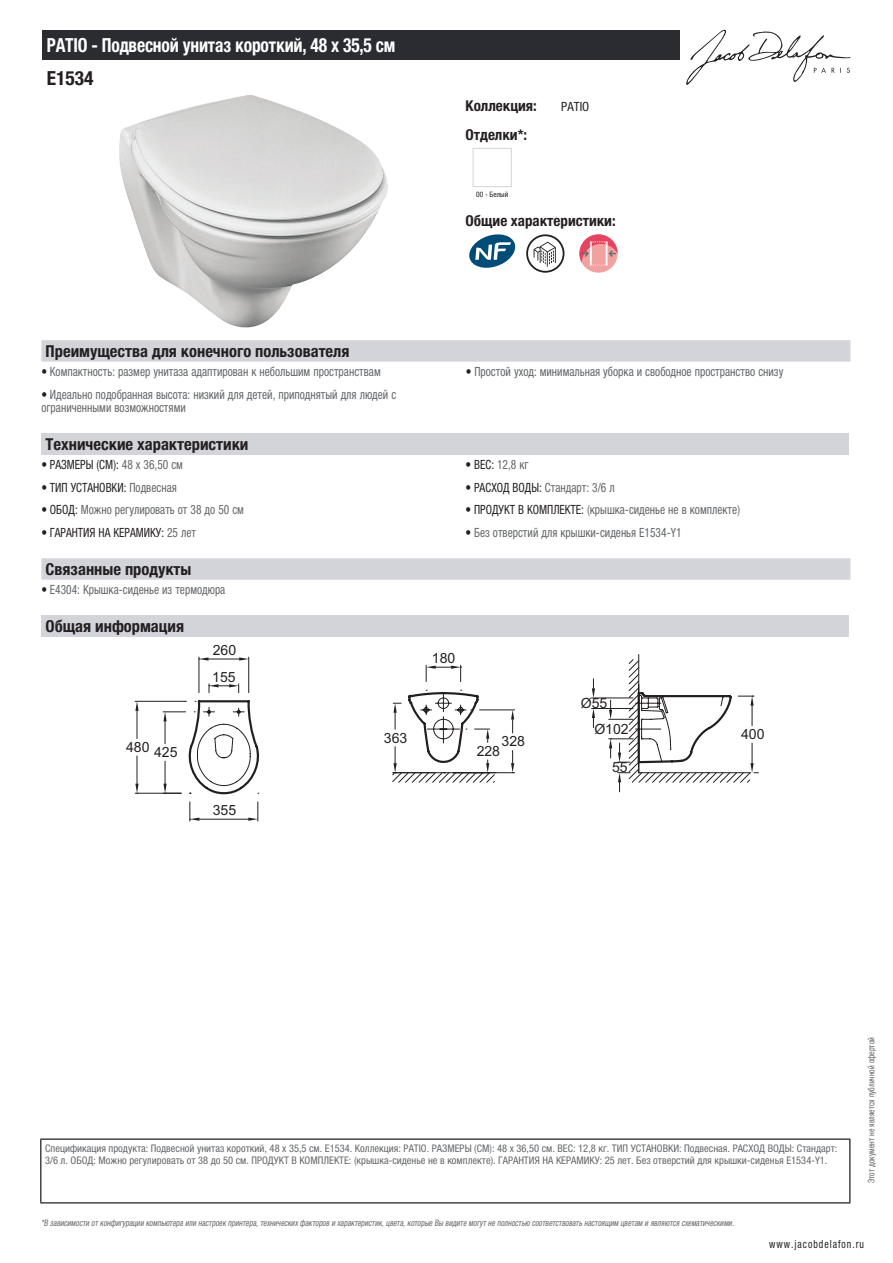
<style>
.page{position:relative;width:893px;height:1263px;background:#fff}
.page>*{position:absolute;margin:0;border:0;box-sizing:border-box;transform-origin:0 0}
.t1{font:700 condensed 19.5px "Helvetica Neue LTCYR";letter-spacing:-.01em;color:#fff;scale:.9 1}
.t2{font:700 condensed 19.5px "Helvetica Neue LTCYR";color:#231f20}
.t3{font:700 condensed 16.5px "Helvetica Neue LTCYR";color:#231f20}
.t4{font:700 condensed 15px "Helvetica Neue LTCYR";color:#231f20}
.t5{font:14.1px/25.8px "Arial";color:#231f20}
.t6{font:condensed 12.75px/13.5px "Helvetica Neue LTCYR";color:#626568;scale:.9 1}
.t7{font:condensed 12.75px "Helvetica Neue LTCYR";color:#231f20;scale:.9 1}
.t8{font:condensed 12.75px "Helvetica Neue LTCYR";color:#231f20}
.t9{font:condensed 11.25px "Helvetica Neue LTCYR";letter-spacing:.1em;color:#231f20;scale:.87 1}
.t10{font:condensed 10.5px/12px "Helvetica Neue LTCYR";color:#626568}
.t11{font:italic condensed 9px "Helvetica Neue LTCYR";color:#626568;scale:.87 1}
.t12{font:condensed 9px "Helvetica Neue LTCYR";color:#626568;scale:.87 1}
.t13{font:condensed 7.5px "Helvetica Neue LTCYR";color:#231f20}
.s1{color:#231f20}
.s2{color:#626568}
</style>
<div class="page">
<svg style="left:686px;top:30px;width:164px;height:55px"></svg>
<img style="left:119px;top:95px;width:269px;height:233px">
<div style="left:473px;top:148px;width:39px;height:39px;border:1px solid #d3d4da"></div>
<svg style="left:469px;top:234px;width:46px;height:34px"></svg>
<svg style="left:526px;top:234px;width:38px;height:39px"></svg>
<svg style="left:579px;top:234px;width:39px;height:39px"></svg>
<svg style="left:579px;top:234px;width:39px;height:31px"></svg>
<div style="left:41px;top:340px;width:809px;height:22px;background:#d3d4da"></div>
<div style="left:41px;top:433px;width:808px;height:22px;background:#d3d4da"></div>
<svg style="left:41px;top:558px;width:809px;height:22px;background:#d4d5db"></svg>
<div style="left:41px;top:615px;width:808px;height:21px;background:#d3d4da"></div>
<svg style="left:188px;top:691px;width:432px;height:104px"></svg>
<hr style="left:135px;top:701px;width:51px;height:1px;background:#231f20">
<hr style="left:135px;top:793px;width:46px;height:1px;background:#231f20">
<svg style="left:135px;top:701px;width:4px;height:37px"></svg>
<svg style="left:135px;top:756px;width:4px;height:38px"></svg>
<svg style="left:163px;top:711px;width:23px;height:33px"></svg>
<svg style="left:163px;top:761px;width:18px;height:33px"></svg>
<hr style="left:248px;top:657px;width:1px;height:36px;background:#231f20">
<hr style="left:198px;top:657px;width:1px;height:36px;background:#231f20">
<hr style="left:209px;top:658px;width:30px;height:1px;background:#231f20">
<svg style="left:239px;top:657px;width:10px;height:4px"></svg>
<svg style="left:199px;top:657px;width:10px;height:4px"></svg>
<hr style="left:199px;top:819px;width:49px;height:1px;background:#231f20">
<svg style="left:248px;top:802px;width:10px;height:19px"></svg>
<svg style="left:189px;top:802px;width:10px;height:19px"></svg>
<svg style="left:209px;top:684px;width:30px;height:9px"></svg>
<svg style="left:392px;top:659px;width:366px;height:133px"></svg>
<div style="left:43px;top:30px;width:637px;height:30px;background:#2a2c32"></div>
<hr style="left:40px;top:1138px;width:810px;height:2px;background:#040503">
<hr style="left:40px;top:1140px;width:1px;height:62px;background:#040503">
<hr style="left:849px;top:1140px;width:1px;height:62px;background:#040503">
<hr style="left:40px;top:1202px;width:810px;height:1px;background:#040503">
<h1 class="t1" style="left:47px;top:34px;width:389px">PATIO - Подвесной унитаз короткий, 48 x 35,5 см</h1>
<h1 class="t2" style="left:47px;top:67px;width:48px">E1534</h1>
<p class="t4" style="left:466px;top:97px;width:73px">Коллекция:</p>
<p class="t8" style="left:561px;top:99px;width:30px">PATIO</p>
<p class="t4" style="left:466px;top:126px;width:63px">Отделки*:</p>
<p class="t13" style="left:476px;top:190px;width:34px">00 - Белый</p>
<p class="t4" style="left:466px;top:212px;width:152px">Общие характеристики:</p>
<p class="t3" style="left:46px;top:342px;width:305px">Преимущества для конечного пользователя</p>
<p class="t6" style="left:41px;top:365px;width:379px"><span class="s1">•</span> Компактность: размер унитаза адаптирован к небольшим пространствам</p>
<p class="t6" style="left:466px;top:365px;width:354px"><span class="s1">•</span> Простой уход: минимальная уборка и свободное пространство снизу</p>
<p class="t6" style="left:41px;top:387px;width:396px"><span class="s1">•</span> Идеально подобранная высота: низкий для детей, приподнятый для людей с ограниченными возможностями</p>
<p class="t3" style="left:46px;top:435px;width:204px">Технические характеристики</p>
<p class="t7" style="left:41px;top:457px;width:159px">• РАЗМЕРЫ (СМ): <span class="s2">48 x 36,50 см</span></p>
<p class="t6" style="left:466px;top:458px;width:72px"><span class="s1">• ВЕС:</span> 12,8 кг</p>
<p class="t7" style="left:41px;top:480px;width:152px">• ТИП УСТАНОВКИ: <span class="s2">Подвесная</span></p>
<p class="t6" style="left:466px;top:480px;width:167px"><span class="s1">• РАСХОД ВОДЫ:</span> Стандарт: 3/6 л</p>
<p class="t6" style="left:41px;top:503px;width:227px"><span class="s1">• ОБОД:</span> Можно регулировать от 38 до 50 см</p>
<p class="t6" style="left:466px;top:503px;width:306px"><span class="s1">• ПРОДУКТ В КОМПЛЕКТЕ:</span> (крышка-сиденье не в комплекте)</p>
<p class="t7" style="left:41px;top:525px;width:173px">• ГАРАНТИЯ НА КЕРАМИКУ: <span class="s2">25 лет</span></p>
<p class="t6" style="left:466px;top:526px;width:241px"><span class="s1">•</span> Без отверстий для крышки-сиденья E1534-Y1</p>
<p class="t3" style="left:46px;top:560px;width:147px">Связанные продукты</p>
<p class="t6" style="left:41px;top:583px;width:206px"><span class="s1">•</span> E4304: Крышка-сиденье из термодюра</p>
<p class="t3" style="left:46px;top:617px;width:140px">Общая информация</p>
<p class="t5" style="left:126px;top:737px;width:53px">480 425</p>
<p class="t5" style="left:213px;top:637px;width:25px">260</p>
<p class="t5" style="left:212px;top:664px;width:25px">155</p>
<p class="t5" style="left:213px;top:797px;width:25px">355</p>
<p class="t5" style="left:432px;top:645px;width:25px">180</p>
<p class="t5" style="left:384px;top:725px;width:25px">363</p>
<p class="t5" style="left:501px;top:729px;width:25px">328</p>
<p class="t5" style="left:477px;top:738px;width:25px">228</p>
<p class="t5" style="left:594px;top:690px;width:36px;text-indent:-14px">Ø55<br>Ø102</p>
<p class="t5" style="left:612px;top:754px;width:17px">55</p>
<p class="t5" style="left:741px;top:721px;width:25px">400</p>
<p class="t10" style="left:45px;top:1142px;width:794px">Спецификация продукта: Подвесной унитаз короткий, 48 x 35,5 см. E1534. Коллекция: PATIO. РАЗМЕРЫ (СМ): 48 x 36,50 см. ВЕС: 12,8 кг. ТИП УСТАНОВКИ: Подвесная. РАСХОД ВОДЫ: Стандарт:<br>3/6 л. ОБОД: Можно регулировать от 38 до 50 см. ПРОДУКТ В КОМПЛЕКТЕ: (крышка-сиденье не в комплекте). ГАРАНТИЯ НА КЕРАМИКУ: 25 лет. Без отверстий для крышки-сиденья E1534-Y1.</p>
<p class="t11" style="left:41px;top:1218px;width:800px">*В зависимости отконфигурации компьютера или настроек принтера,техническихфакторов и характеристик,цвета,которые Вы видите могутне полностью соответствоватьнастоящим цветам и являются схематическими.</p>
<p class="t12" style="left:866px;top:1183px;width:169px;rotate:-90deg">Этот документ не является публичной офертой</p>
<p class="t9" style="left:769px;top:1237px;width:110px">www.jacobdelafon.ru</p>
</div>
